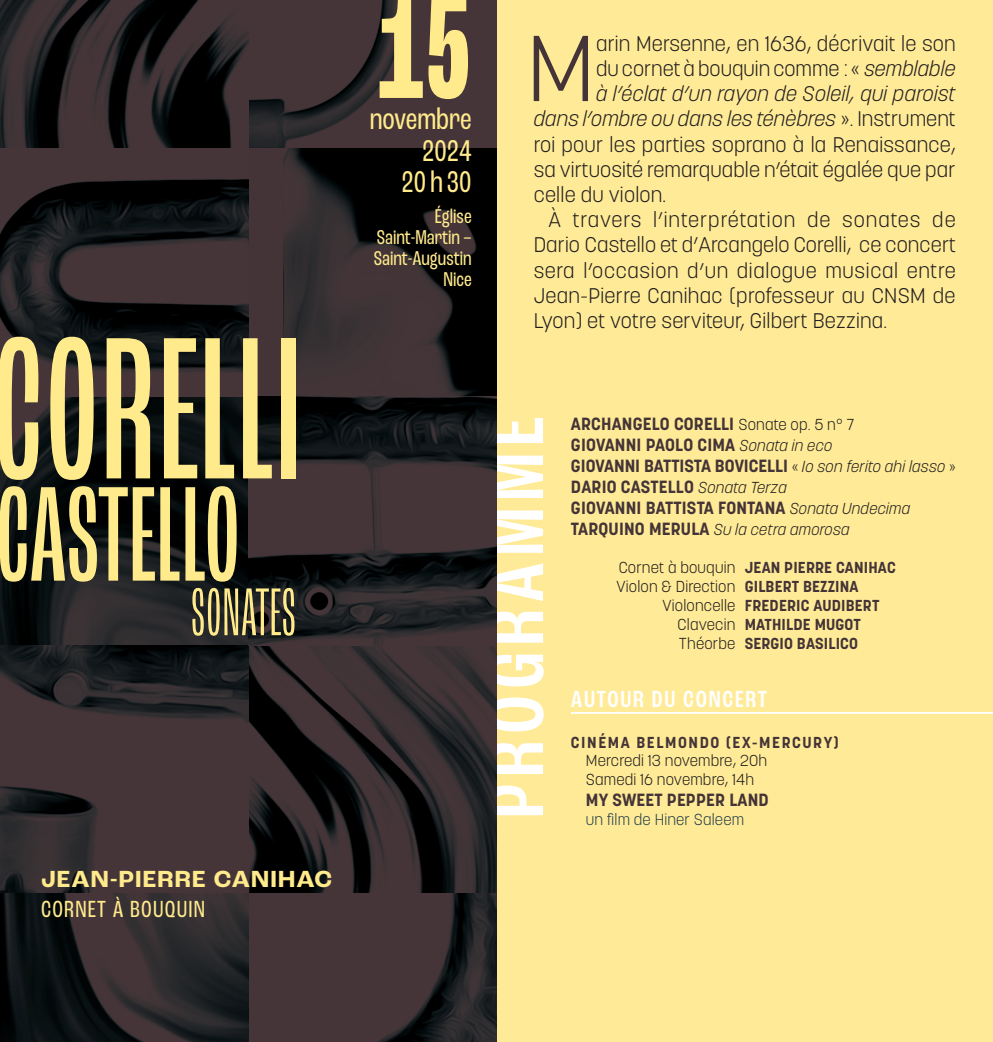
<style>
.page{position:relative;width:993px;height:1042px;background:#fff}
.page>*{position:absolute;margin:0;border:0;box-sizing:border-box;transform-origin:0 0}
.t1{font:extra-condensed 212.97px "Roc Grotesk";color:#ffea8c}
.t2{font:700 extra-condensed 157.5px "Roc Grotesk";color:#ffea8c}
.t3{font:extra-condensed 141.92px "Roc Grotesk";letter-spacing:-.01em;color:#ffea8c}
.t4{font:300 92.58px "Korolev";color:#443437}
.t5{font:500 condensed 84px "Roc Grotesk";letter-spacing:.075em;color:#fff}
.t6{font:300 extra-condensed 71.05px "Roc Grotesk";color:#ffea8c}
.t7{font:condensed 31.5px/31.5px "Roc Grotesk";color:#ffea8c;text-align:right}
.t8{font:700 24.5px "Roc Grotesk";letter-spacing:.05em;color:#ffea8c}
.t9{font:500 condensed 24.5px "Roc Grotesk";letter-spacing:.075em;color:#fff}
.t10{font:condensed 24.5px "Roc Grotesk";letter-spacing:.05em;color:#ffea8c}
.t11{font:300 21px "Korolev";letter-spacing:.01em;color:#231f20}
.t12{font:italic 300 21px "Korolev";letter-spacing:.005em;color:#231f20}
.t13{font:300 21px "Korolev";letter-spacing:.03em;color:#231f20}
.t14{font:condensed 21px/21px "Roc Grotesk";color:#ffea8c;text-align:right}
.t15{font:300 21px "Korolev";letter-spacing:.045em;color:#231f20}
.t16{font:700 17.5px/21px "Korolev";letter-spacing:.01em;color:#443437}
.t17{font:700 15.75px/18.9px "Korolev";letter-spacing:.01em;color:#443437}
.t18{font:300 15.75px/18.9px "Korolev";letter-spacing:.01em;color:#231f20}
.t19{font:italic 300 15.75px "Korolev";letter-spacing:.01em;color:#231f20}
.t20{font:700 15.75px "Korolev";letter-spacing:.1em;color:#443437}
.t21{font:300 15.75px "Korolev";letter-spacing:.01em;color:#29414b}
.s1{font-style:italic}
.s2{font-style:normal}
.s3{font-weight:300;font-size:15.75px;color:#231f20}
.s4{font-weight:300;font-style:italic;font-size:15.75px;color:#231f20}
.s5{font-weight:700;font-style:normal;font-size:17.5px;color:#443437}
.s6{font-weight:300;color:#231f20}
</style>
<div class="page">
<div style="left:496px;top:0;width:496px;height:1042px;background:#ffeb97"></div>
<img style="left:248px;top:0;width:248px;height:149px">
<svg style="left:0;top:0;width:248px;height:149px"></svg>
<img style="left:0;top:397px;width:248px;height:248px">
<div style="left:248px;top:149px;width:248px;height:248px;background:#443437"></div>
<img style="left:283px;top:149px;width:213px;height:248px">
<img style="left:248px;top:645px;width:248px;height:248px">
<svg style="left:248px;top:893px;width:248px;height:149px;fill:#453538"></svg>
<svg style="left:0;top:645px;width:248px;height:248px;fill:#453538"></svg>
<svg style="left:248px;top:397px;width:248px;height:248px"></svg>
<svg style="left:0;top:149px;width:248px;height:248px"></svg>
<svg style="left:0;top:893px;width:248px;height:149px"></svg>
<hr style="left:570px;top:712px;width:422px;height:2px;background:#fff">
<h1 class="t1" style="left:-9px;top:291px;width:314px">CORELLI</h1>
<h3 class="t3" style="left:-5px;top:456px;width:247px">CASTELLO</h3>
<h3 class="t6" style="left:190px;top:573px;width:107px">SONATES</h3>
<p class="t8" style="left:41px;top:863px;width:292px">JEAN-PIERRE CANIHAC</p>
<p class="t10" style="left:41px;top:894px;width:165px">CORNET À BOUQUIN</p>
<h2 class="t2" style="left:377px;top:-44px;width:95px">15</h2>
<h3 class="t7" style="left:369px;top:103px;width:103px">novembre<br>2024<br>20h30</h3>
<p class="t14" style="left:374px;top:206px;width:99px">Église<br>Saint-Martin –<br>Saint-Augustin<br>Nice</p>
<h3 class="t4" style="left:526px;top:10px;width:70px">M</h3>
<p class="t11" style="left:596px;top:30px;width:361px">arin Mersenne, en 1636, décrivait le son</p>
<p class="t11" style="left:596px;top:55px;width:361px">du cornet à bouquin comme : « <span class="s1">semblable</span></p>
<p class="t12" style="left:595px;top:80px;width:361px">à l’éclat d’un rayon de Soleil, qui paroist</p>
<p class="t12" style="left:533px;top:106px;width:423px">dans l’ombre ou dans les ténèbres <span class="s2">». Instrument</span></p>
<p class="t11" style="left:533px;top:131px;width:423px">roi pour les parties soprano à la Renaissance,</p>
<p class="t11" style="left:533px;top:156px;width:423px">sa virtuosité remarquable n’était égalée que par</p>
<p class="t11" style="left:533px;top:181px;width:134px">celle du violon.</p>
<p class="t15" style="left:548px;top:206px;width:408px">À travers l’interprétation de sonates de</p>
<p class="t11" style="left:533px;top:232px;width:423px">Dario Castello et d’Arcangelo Corelli, ce concert</p>
<p class="t13" style="left:533px;top:257px;width:423px">sera l’occasion d’un dialogue musical entre</p>
<p class="t11" style="left:533px;top:282px;width:423px">Jean‑Pierre Canihac (professeur au CNSM de</p>
<p class="t11" style="left:533px;top:307px;width:355px">Lyon) et votre serviteur, Gilbert Bezzina.</p>
<h3 class="t5" style="left:466px;top:818px;width:403px;rotate:-90deg">PROGRAMME</h3>
<p class="t16" style="left:570px;top:413px;width:386px">ARCHANGELO CORELLI <span class="s3">Sonate op. 5 n° 7<br></span>GIOVANNI PAOLO CIMA <span class="s4">Sonata in eco<br></span>GIOVANNI BATTISTA BOVICELLI <span class="s3">«</span> <span class="s4">Io son ferito ahi lasso</span> <span class="s3">» </span>DARIO CASTELLO <span class="s4">Sonata Terza<br></span>GIOVANNI BATTISTA FONTANA <span class="s4">Sonata Undecima</span></p>
<p class="t19" style="left:570px;top:519px;width:280px"><span class="s5">TARQUINO MERULA</span> Su la cetra amorosa</p>
<p class="t17" style="left:616px;top:558px;width:280px"><span class="s6">Cornet à bouquin</span> JEAN PIERRE CANIHAC<br><span class="s6">Violon &amp; Direction</span> GILBERT BEZZINA</p>
<p class="t17" style="left:662px;top:596px;width:218px;text-align:center"><span class="s6">Violoncelle</span> FREDERIC AUDIBERT<br><span class="s6">Clavecin</span> MATHILDE MUGOT<br><span class="s6">Théorbe</span> SERGIO BASILICO</p>
<p class="t9" style="left:570px;top:685px;width:197px">AUTOUR DU CONCERT</p>
<p class="t20" style="left:570px;top:732px;width:269px">CINÉMA BELMONDO (EX-MERCURY)</p>
<p class="t18" style="left:585px;top:751px;width:183px">Mercredi 13 novembre, 20h<br>Samedi 16 novembre, 14h</p>
<p class="t16" style="left:585px;top:790px;width:184px">MY SWEET PEPPER LAND</p>
<p class="t21" style="left:585px;top:810px;width:160px">un film de Hiner Saleem</p>
</div>
